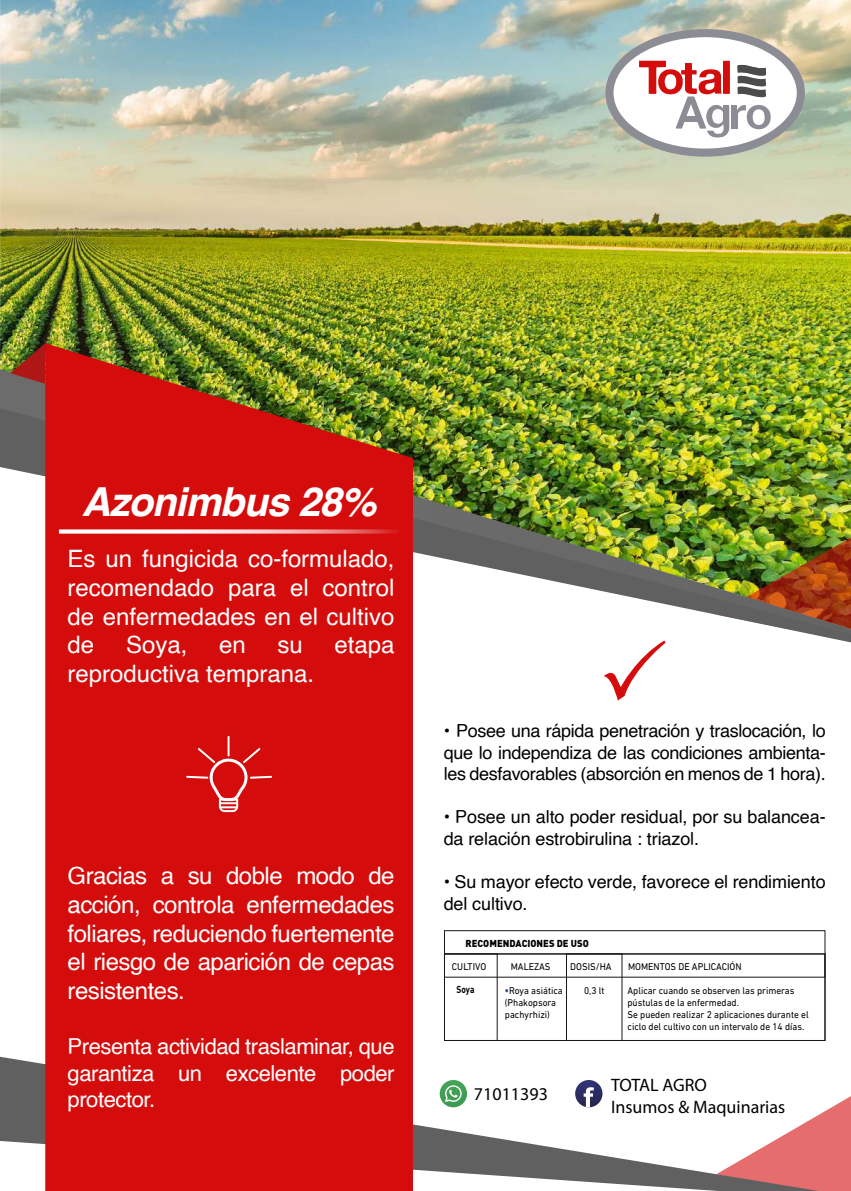
<style>
.page{position:relative;width:851px;height:1191px;background:#fff}
.page>*{position:absolute;margin:0;border:0;box-sizing:border-box;transform-origin:0 0}
.t1{font:italic 700 40px "Helvetica";letter-spacing:-.025em;color:#fff}
.t2{font:24px/28.8px "Helvetica";color:#fff;text-align:justify}
.t3{font:22px/26.4px "Helvetica";letter-spacing:-.02em;color:#fff;text-align:justify}
.t4{font:18px/21.6px "Helvetica";letter-spacing:-.005em;color:#000}
.t5{font:18px/21.6px "Myriad Pro";color:#000}
.t6{font:10px/12px "DIN Next LT Pro";color:#000;scale:.95 1}
.t7{font:900 10px "DIN Pro";color:#000;scale:.95 1}
.t8{font:700 10px "DIN Pro";color:#000;scale:.84 1}
.s1{font-family:"DIN Pro";font-weight:700;color:#32498d}
</style>
<div class="page">
<img style="left:0;top:0;width:850px;height:333px">
<svg style="left:818px;top:1004px;width:32px;height:187px"></svg>
<svg style="left:0;top:1056px;width:818px;height:135px"></svg>
<img style="left:0;top:333px;width:850px;height:310px">
<svg style="left:10px;top:343px;width:35px;height:41px"></svg>
<svg style="left:45px;top:343px;width:368px;height:848px;background:#cd140e"></svg>
<svg style="left:185px;top:737px;width:88px;height:76px;background:#d92525"></svg>
<svg style="left:603px;top:640px;width:62px;height:60px"></svg>
<div style="left:444px;top:930px;width:381px;height:111px;border:1px solid #1a1618"></div>
<div style="left:566px;top:953px;width:56px;height:88px;border:1px solid #1a1618"></div>
<div style="left:444px;top:953px;width:53px;height:88px;border:1px solid #1a1618"></div>
<div style="left:444px;top:953px;width:381px;height:24px;border:1px solid #1a1618"></div>
<svg style="left:59px;top:529px;width:340px;height:4px"></svg>
<svg style="left:575px;top:1080px;width:27px;height:27px"></svg>
<svg style="left:439px;top:1080px;width:28px;height:27px"></svg>
<svg style="left:443px;top:1085px;width:19px;height:17px"></svg>
<svg style="left:605px;top:29px;width:199px;height:128px"></svg>
<h1 class="t1" style="left:81px;top:469px;width:296px">Azonimbus 28%</h1>
<h2 class="t2" style="left:68px;top:545px;width:328px">Es un fungicida co-formulado, recomendado para el control de enfermedades en el cultivo de</h2>
<h2 class="t2" style="left:126px;top:631px;width:63px">Soya,</h2>
<h2 class="t2" style="left:219px;top:631px;width:28px">en</h2>
<h2 class="t2" style="left:277px;top:631px;width:27px">su</h2>
<h2 class="t2" style="left:334px;top:631px;width:61px">etapa</h2>
<h2 class="t2" style="left:68px;top:660px;width:248px">reproductiva temprana.</h2>
<h2 class="t2" style="left:68px;top:861px;width:328px">Gracias a su doble modo de acción, controla enfermedades foliares, reduciendo fuertemente el riesgo de aparición de cepas resistentes.</h2>
<p class="t3" style="left:68px;top:1034px;width:328px">Presenta actividad traslaminar, que garantiza un excelente poder protector.</p>
<p class="t4" style="left:443px;top:720px;width:383px;text-align:justify">• Posee una rápida penetración y traslocación, lo que lo independiza de las condiciones ambienta&shy;les desfavorables (absorción en menos de 1 hora).</p>
<p class="t4" style="left:443px;top:807px;width:383px">• Posee un alto poder residual, por su balancea&shy;da relación estrobirulina : triazol.</p>
<p class="t4" style="left:443px;top:871px;width:383px">• Su mayor efecto verde, favorece el rendimiento del cultivo.</p>
<p class="t7" style="left:465px;top:936px;width:131px">RECOMENDACIONES DE USO</p>
<p class="t6" style="left:510px;top:960px;width:43px">MALEZAS</p>
<p class="t6" style="left:570px;top:960px;width:45px">DOSIS/HA</p>
<p class="t6" style="left:628px;top:960px;width:121px">MOMENTOS DE APLICACIÓN</p>
<p class="t6" style="left:452px;top:960px;width:38px">CULTIVO</p>
<p class="t8" style="left:456px;top:983px;width:23px">Soya</p>
<p class="t6" style="left:505px;top:984px;width:62px"><span class="s1">•</span>Roya asiática</p>
<p class="t6" style="left:584px;top:984px;width:23px">0,3 lt</p>
<p class="t6" style="left:505px;top:996px;width:55px">(Phakopsora pachyrhizi)</p>
<p class="t6" style="left:627px;top:984px;width:192px">Aplicar cuando se observen las primeras pústulas de la enfermedad.<br>Se pueden realizar 2 aplicaciones durante el ciclo del cultivo con un intervalo de 14 días.</p>
<p class="t5" style="left:474px;top:1083px;width:75px">71011393</p>
<p class="t5" style="left:611px;top:1074px;width:176px">TOTAL AGRO<br>Insumos &amp; Maquinarias</p>
</div>
